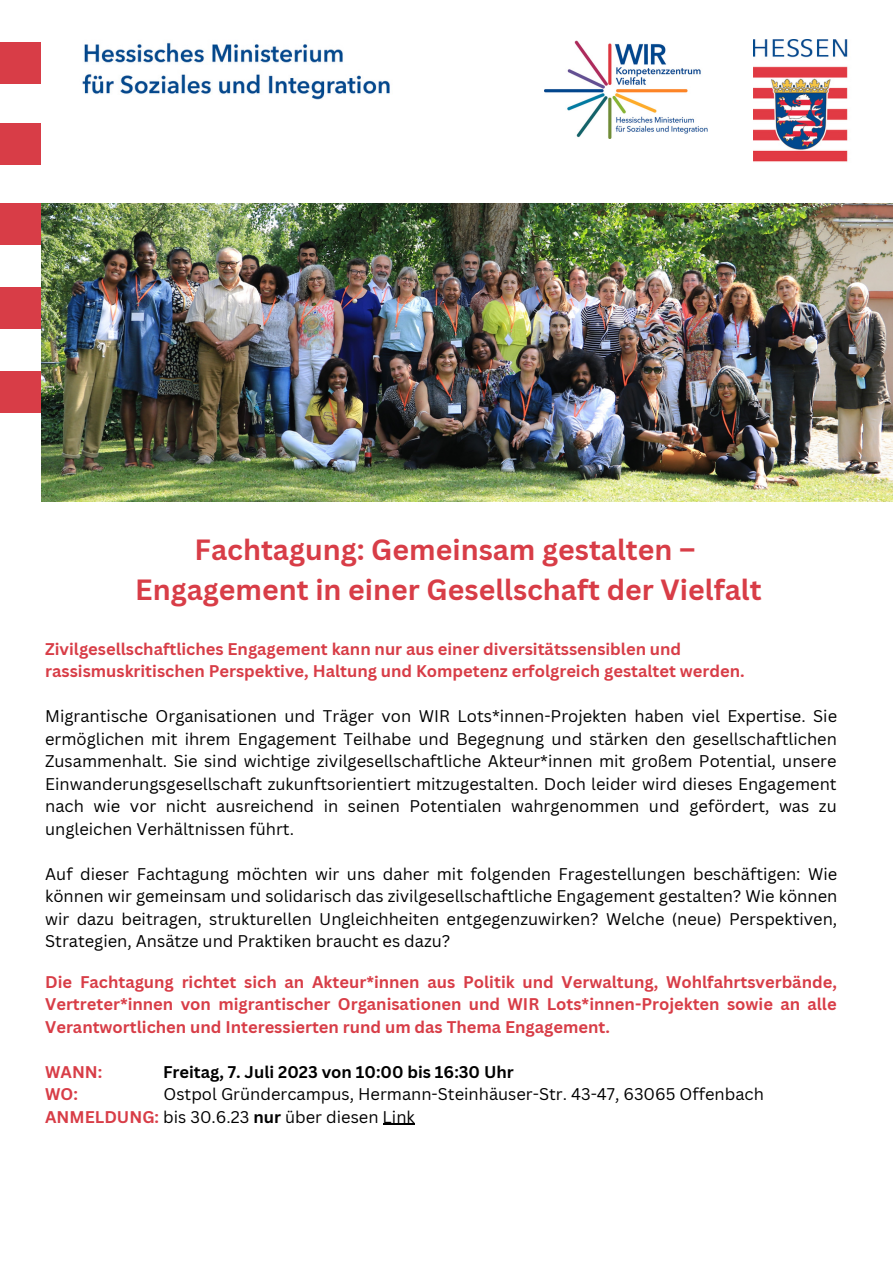
<style>
.page{position:relative;width:893px;height:1264px;background:#fff}
.page>*{position:absolute;margin:0;border:0;box-sizing:border-box;transform-origin:0 0}
.t1{font:700 28.5px "Canva Sans";color:#d83d47}
.t2{font:16.5px/22.5px "Canva Sans";color:#000;text-align:justify}
.t3{font:700 16.5px/22.5px "Canva Sans";color:#d83d47}
.t4{font:700 16.5px "Canva Sans";color:#000}
.s1{font-weight:700;color:#d83d47}
.s2{font-weight:700}
</style>
<div class="page">
<img style="left:82px;top:42px;width:308px;height:57px">
<div style="left:0;top:42px;width:41px;height:42px;background:#d83d47"></div>
<div style="left:0;top:123px;width:41px;height:41px;background:#d83d47"></div>
<div style="left:0;top:203px;width:41px;height:42px;background:#d83d47"></div>
<div style="left:0;top:287px;width:41px;height:42px;background:#d83d47"></div>
<div style="left:0;top:371px;width:41px;height:42px;background:#d83d47"></div>
<img style="left:753px;top:40px;width:95px;height:122px">
<img style="left:544px;top:40px;width:163px;height:98px">
<img style="left:41px;top:203px;width:851px;height:298px">
<svg style="left:383px;top:1123px;width:32px;height:1px"></svg>
<p class="t1" style="left:194px;top:529px;width:502px">Fachtagung: Gemeinsam gestalten –</p>
<p class="t1" style="left:135px;top:569px;width:627px">Engagement in einer Gesellschaft der Vielfalt</p>
<p class="t3" style="left:45px;top:637px;width:701px">Zivilgesellschaftliches Engagement kann nur aus einer diversitätssensiblen und rassismuskritischen Perspektive, Haltung und Kompetenz erfolgreich gestaltet werden.</p>
<p class="t2" style="left:45px;top:704px;width:793px">Migrantische Organisationen und Träger von WIR Lots*innen-Projekten haben viel Expertise. Sie ermöglichen mit ihrem Engagement Teilhabe und Begegnung und stärken den gesellschaftlichen Zusammenhalt. Sie sind wichtige zivilgesellschaftliche Akteur*innen mit großem Potential, unsere Einwanderungsgesellschaft zukunftsorientiert mitzugestalten. Doch leider wird dieses Engagement nach wie vor nicht ausreichend in seinen Potentialen wahrgenommen und gefördert, was zu ungleichen Verhältnissen führt.</p>
<p class="t2" style="left:45px;top:862px;width:793px">Auf dieser Fachtagung möchten wir uns daher mit folgenden Fragestellungen beschäftigen: Wie können wir gemeinsam und solidarisch das zivilgesellschaftliche Engagement gestalten? Wie können wir dazu beitragen, strukturellen Ungleichheiten entgegenzuwirken? Welche (neue) Perspektiven, Strategien, Ansätze und Praktiken braucht es dazu?</p>
<p class="t3" style="left:45px;top:969px;width:793px;text-align:justify">Die Fachtagung richtet sich an Akteur*innen aus Politik und Verwaltung, Wohlfahrtsverbände, Vertreter*innen von migrantischer Organisationen und WIR Lots*innen-Projekten sowie an alle Verantwortlichen und Interessierten rund um das Thema Engagement.</p>
<p class="t3" style="left:45px;top:1059px;width:59px">WANN:</p>
<p class="t4" style="left:163px;top:1059px;width:352px">Freitag, 7. Juli 2023 von 10:00 bis 16:30 Uhr</p>
<p class="t3" style="left:45px;top:1082px;width:34px">WO:</p>
<p class="t2" style="left:163px;top:1082px;width:602px">Ostpol Gründercampus, Hermann-Steinhäuser-Str. 43-47, 63065 Offenbach</p>
<p class="t2" style="left:45px;top:1104px;width:371px"><span class="s1">ANMELDUNG:</span> bis 30.6.23 <span class="s2">nur</span> über diesen Link</p>
</div>
